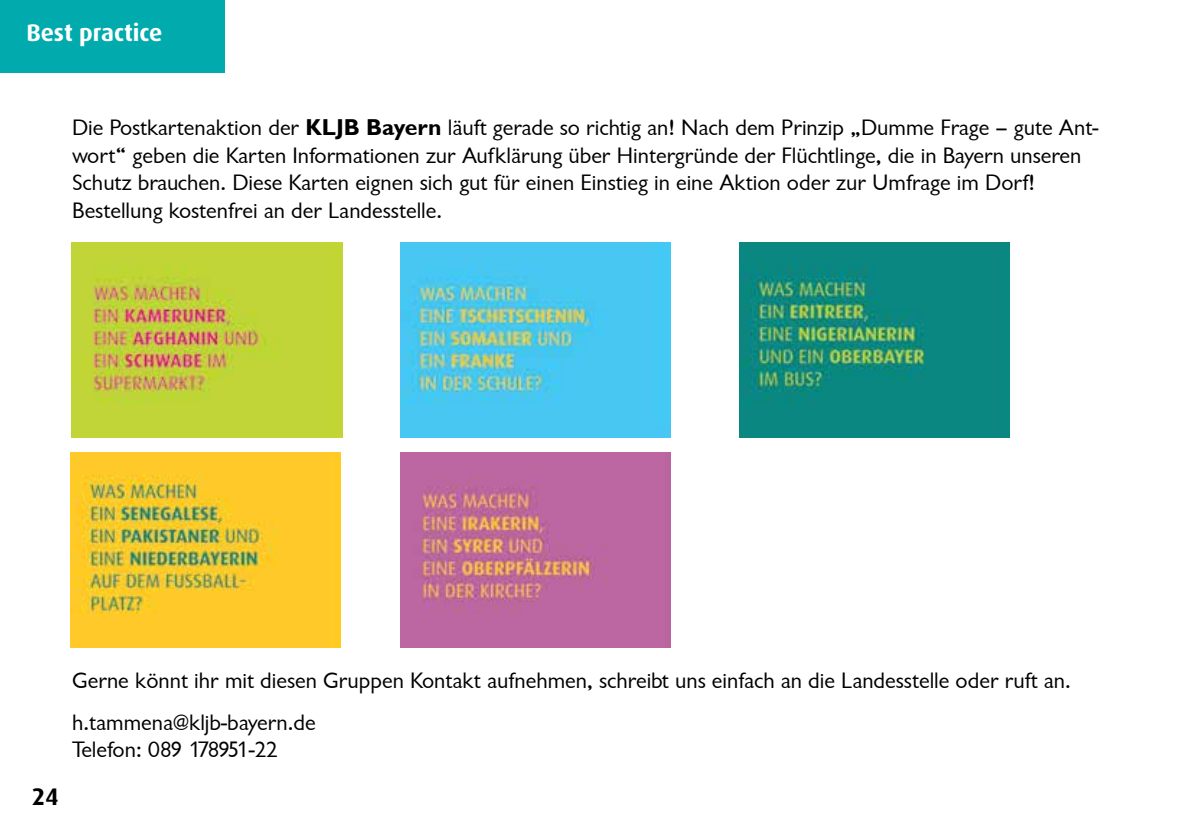
<style>
.page{position:relative;width:1191px;height:840px;background:#fff}
.page>*{position:absolute;margin:0;border:0;box-sizing:border-box;transform-origin:0 0}
.t1{font:700 24px "Dax Pro";color:#fff}
.t2{font:700 24px "Dax Pro";color:#000}
.t3{font:23px/27.6px "Garrison Sans";color:#000}
.t4{font:23px "Garrison Sans";letter-spacing:-.06em;color:#000}
.s1{font-family:"Garrison Sans BOLD"}
</style>
<div class="page">
<div style="left:0;top:0;width:225px;height:72px;background:#00aaad"></div>
<img style="left:72px;top:242px;width:270px;height:195px">
<img style="left:401px;top:242px;width:270px;height:195px">
<img style="left:739px;top:242px;width:270px;height:195px">
<img style="left:70px;top:452px;width:270px;height:194px">
<img style="left:401px;top:452px;width:270px;height:194px">
<p class="t1" style="left:26px;top:18px;width:138px">Best practice</p>
<p class="t3" style="left:72px;top:114px;width:1027px">Die Postkartenaktion der <span class="s1">KLJB Bayern</span> läuft gerade so richtig an! Nach dem Prinzip „Dumme Frage – gute Ant&shy;wort“ geben die Karten Informationen zur Aufklärung über Hintergründe der Flüchtlinge, die in Bayern unseren Schutz brauchen. Diese Karten eignen sich gut für einen Einstieg in eine Aktion oder zur Umfrage im Dorf!<br>Bestellung kostenfrei an der Landesstelle.</p>
<p class="t2" style="left:32px;top:780px;width:29px">24</p>
<p class="t3" style="left:72px;top:659px;width:1000px;line-height:42px">Gerne könnt ihr mit diesen Gruppen Kontakt aufnehmen, schreibt uns einfach an die Landesstelle oder ruft an. h.tammena@kljb-bayern.de</p>
<p class="t4" style="left:72px;top:737px;width:208px">Telefon: 089 178951-22</p>
</div>
